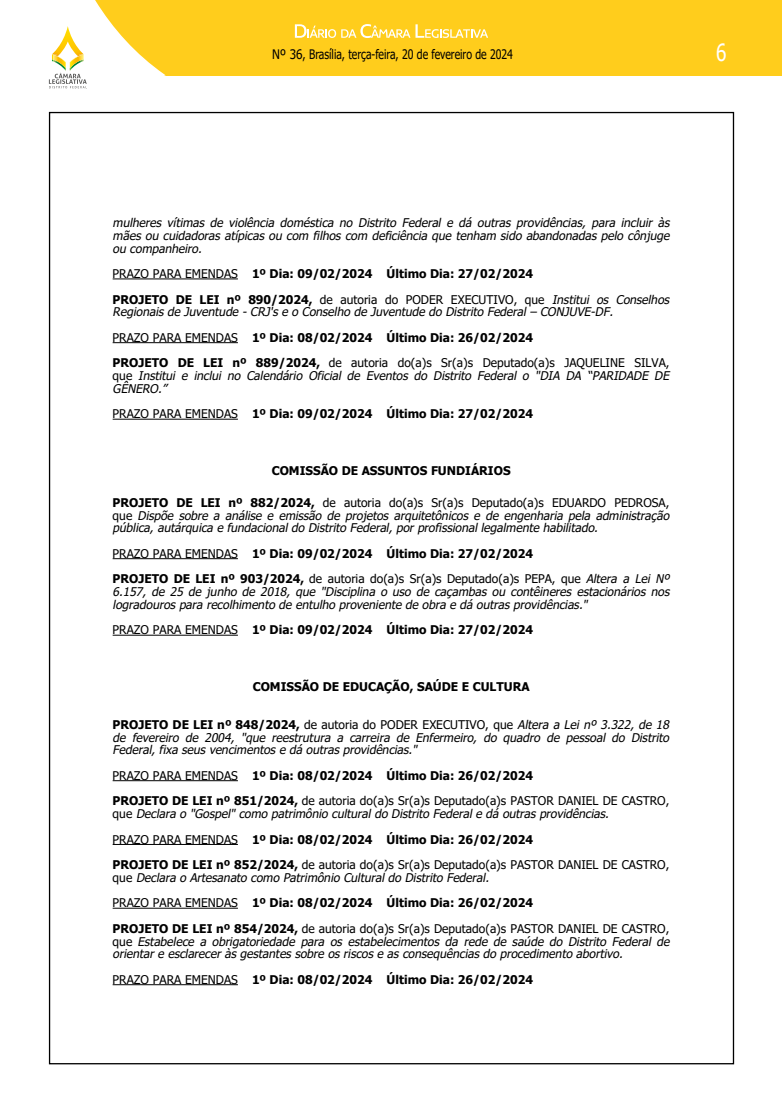
<style>
.page{position:relative;width:782px;height:1105px;background:#fff}
.page>*{position:absolute;margin:0;border:0;box-sizing:border-box;transform-origin:0 0}
.t1{font:23.6px "Tahoma";color:#fff;scale:.8 1}
.t2{font:13.1px "Tahoma";color:#000;scale:.9 1}
.t3{font:italic 12px/12.7px "Tahoma";color:#000}
.t4{font:700 12px/25.5px "Tahoma";color:#000}
.t5{font:12px/25.5px "Tahoma";color:#000}
.s1{font-weight:400}
.s2{font-weight:400;font-style:italic}
.s3{font-style:normal}
.s4{font-weight:700;font-style:normal}
.s5{font-weight:700}
.s6{font-style:italic}
</style>
<div class="page">
<div style="left:0;top:0;width:781px;height:75px;background:#ffcd1c"></div>
<svg style="left:0;top:0;width:165px;height:89px"></svg>
<svg style="left:295px;top:24px;width:193px;height:14px"></svg>
<hr style="left:113px;top:279px;width:125px;height:1px;background:#000">
<hr style="left:113px;top:342px;width:125px;height:1px;background:#000">
<hr style="left:113px;top:419px;width:125px;height:1px;background:#000">
<hr style="left:113px;top:558px;width:125px;height:1px;background:#000">
<hr style="left:113px;top:635px;width:125px;height:1px;background:#000">
<hr style="left:113px;top:780px;width:125px;height:1px;background:#000">
<hr style="left:113px;top:844px;width:125px;height:1px;background:#000">
<hr style="left:113px;top:908px;width:125px;height:1px;background:#000">
<hr style="left:113px;top:984px;width:125px;height:1px;background:#000">
<p class="t2" style="left:272px;top:46px;width:269px">Nº 36, Brasília, terça-feira, 20 de fevereiro de 2024</p>
<h1 class="t1" style="left:715px;top:36px;width:14px">6</h1>
<p class="t3" style="left:113px;top:217px;width:561px;text-align:justify">mulheres vítimas de violência doméstica no Distrito Federal e dá outras providências, para incluir às mães ou cuidadoras atípicas ou com filhos com deficiência que tenham sido abandonadas pelo cônj uge ou companheiro.</p>
<p class="t4" style="left:113px;top:262px;width:561px"><span class="s1">PRAZO PARA EMENDAS</span> 1º Dia: 09/02/2024 Último Dia: 27/02/2024<br>PROJETO DE LEI nº 890/2024, <span class="s1">de autoria do PODER EXECUTIVO, que</span> <span class="s2">Institui os Conselhos</span></p>
<p class="t3" style="left:113px;top:300px;width:558px;line-height:25.5px">Regionaisde Juventude -CRJ'se o Conselho de Juventude do Distrito Federal– CONJUVE-DF.<br><span class="s3">PRAZO PARA EMENDAS</span> <span class="s4">1º Dia: 08/02/2024 Último Dia: 26/02/2024<br>PROJETO DE LEI nº 889/2024,</span> <span class="s3">de autoria do(a)s Sr(a)s Deputado(a)s JAQUELINE SILVA,</span></p>
<p class="t3" style="left:113px;top:370px;width:561px"><span class="s3">q u e</span> Institui e inclui no Calendário Oficial de Eventos do Distrito Federal o "DIA DA “PARIDADE DE<br>GÊNERO.”</p>
<p class="t4" style="left:113px;top:402px;width:421px"><span class="s1">PRAZO PARA EMENDAS</span> 1º Dia: 09/02/2024 Último Dia: 27/02/2024</p>
<p class="t4" style="left:271px;top:459px;width:240px">COMISSÃO DE ASSUNTOS FUNDIÁRIOS</p>
<p class="t3" style="left:113px;top:497px;width:561px"><span class="s4">PROJETO DE LEI nº 882/2024,</span> <span class="s3">de autoria do(a)s Sr(a)s Deputado(a)s EDUARDO PEDROSA, q u e</span> Dispõe sobre a análise e emissão de projetos arquitetônicos e de engenharia pela administração pública,autárquica e fundacionaldo Distrito Federal,porprofissionallegalmente habilitado.</p>
<p class="t4" style="left:113px;top:541px;width:561px"><span class="s1">PRAZO PARA EMENDAS</span> 1º Dia: 09/02/2024 Último Dia: 27/02/2024<br>PROJETO DE LEI nº 903/2024, <span class="s1">de autoria do(a)s Sr(a)s Deputado(a)s PEPA, que</span> <span class="s2">Altera a Lei Nº</span></p>
<p class="t3" style="left:113px;top:586px;width:561px">6.157, de 25 de junho de 2018, que "Disciplina o uso de caçambas ou contêineres estacionários nos logradourospara recolhimento de entulho proveniente de obra e dá outrasprovidências."</p>
<p class="t4" style="left:113px;top:618px;width:421px"><span class="s1">PRAZO PARA EMENDAS</span> 1º Dia: 09/02/2024 Último Dia: 27/02/2024</p>
<p class="t4" style="left:252px;top:675px;width:278px">COMISSÃO DE EDUCAÇÃO, SAÚDE E CULTURA</p>
<p class="t3" style="left:113px;top:719px;width:561px;text-align:justify"><span class="s4">PROJETO DE LEI nº 848/2024,</span> <span class="s3">de autoria do PODER EXECUTIVO, que</span> Altera a Lei nº 3.322, de 18 de fevereiro de 2004, "que reestrutura a carreira de Enfermeiro, do quadro de pessoal do Distrito Federal,fixa seusvencimentose dá outrasprovidências."</p>
<p class="t5" style="left:113px;top:763px;width:558px">PRAZO PARA EMENDAS <span class="s5">1º Dia: 08/02/2024 Último Dia: 26/02/2024<br>PROJETO DE LEI nº 851/2024,</span> de autoria do(a)s Sr(a)s Deputado(a)s PASTOR DANIEL DE CASTRO,</p>
<p class="t3" style="left:113px;top:802px;width:558px;line-height:25.5px"><span class="s3">q u e</span> Declara o "Gospel"como patrimônio culturaldo Distrito Federale dá outrasprovidências.<br><span class="s3">PRAZO PARA EMENDAS</span> <span class="s4">1º Dia: 08/02/2024 Último Dia: 26/02/2024<br>PROJETO DE LEI nº 852/2024,</span> <span class="s3">de autoria do(a)s Sr(a)s Deputado(a)s PASTOR DANIEL DE CASTRO,</span></p>
<p class="t5" style="left:113px;top:865px;width:558px">q u e <span class="s6">Declara o Artesanato como Patrimônio Culturaldo Distrito Federal.<br></span>PRAZO PARA EMENDAS <span class="s5">1º Dia: 08/02/2024 Último Dia: 26/02/2024<br>PROJETO DE LEI nº 854/2024,</span> de autoria do(a)s Sr(a)s Deputado(a)s PASTOR DANIEL DE CASTRO,</p>
<p class="t3" style="left:113px;top:936px;width:561px"><span class="s3">q u e</span> Estabelece a obrigatoriedade para os estabelecimentos da rede de saúde do Distrito Federal de orientare esclareceràsgestantessobre osriscose asconsequênciasdo procedimento abortivo.</p>
<p class="t4" style="left:113px;top:967px;width:421px"><span class="s1">PRAZO PARA EMENDAS</span> 1º Dia: 08/02/2024 Último Dia: 26/02/2024</p>
</div>
